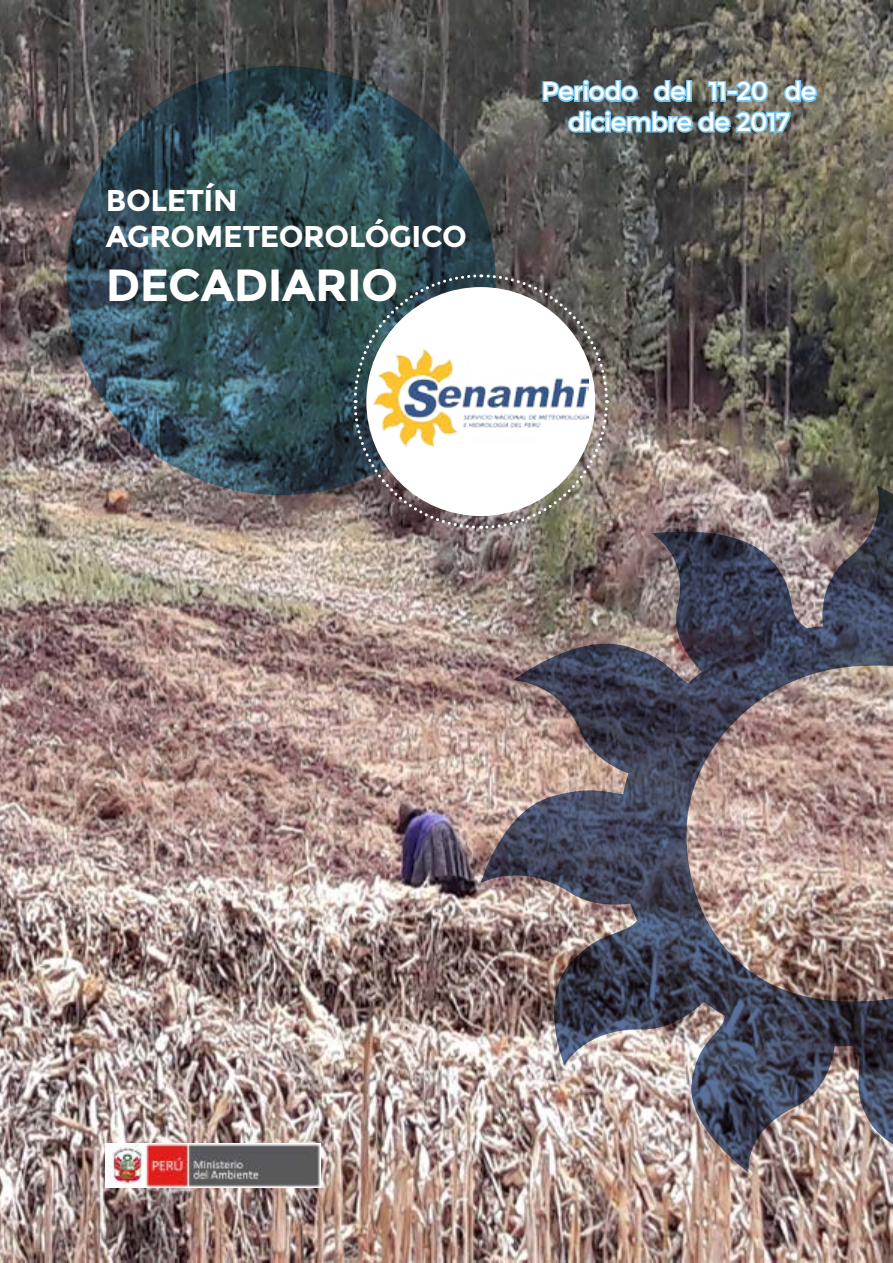
<style>
.page{position:relative;width:893px;height:1263px;background:#fff}
.page>*{position:absolute;margin:0;border:0;box-sizing:border-box;transform-origin:0 0}
.t1{font:700 45px "Montserrat";letter-spacing:-.015em;color:#fff}
.t2{font:700 30px/36px "Montserrat";letter-spacing:-.015em;color:#fff}
.t3{font:25.5px/30.6px "Montserrat";letter-spacing:-.03em;color:#fff;text-align:center}
</style>
<div class="page">
<img style="left:0;top:0;width:893px;height:1263px">
<svg style="left:66px;top:66px;width:430px;height:429px;background:#324d56"></svg>
<svg style="left:352px;top:273px;width:257px;height:257px"></svg>
<svg style="left:541px;top:77px;width:278px;height:58px;background:#678591"></svg>
<img style="left:106px;top:1144px;width:215px;height:44px">
<img style="left:481px;top:485px;width:412px;height:687px">
<img style="left:373px;top:348px;width:215px;height:98px">
<p class="t2" style="left:106px;top:182px;width:362px">BOLETÍN<br>AGROMETEOROLÓGICO</p>
<h1 class="t1" style="left:106px;top:258px;width:294px">DECADIARIO</h1>
<p class="t3" style="left:541px;top:76px;width:277px">Periodo del 11-20 de diciembre de 2017</p>
</div>
